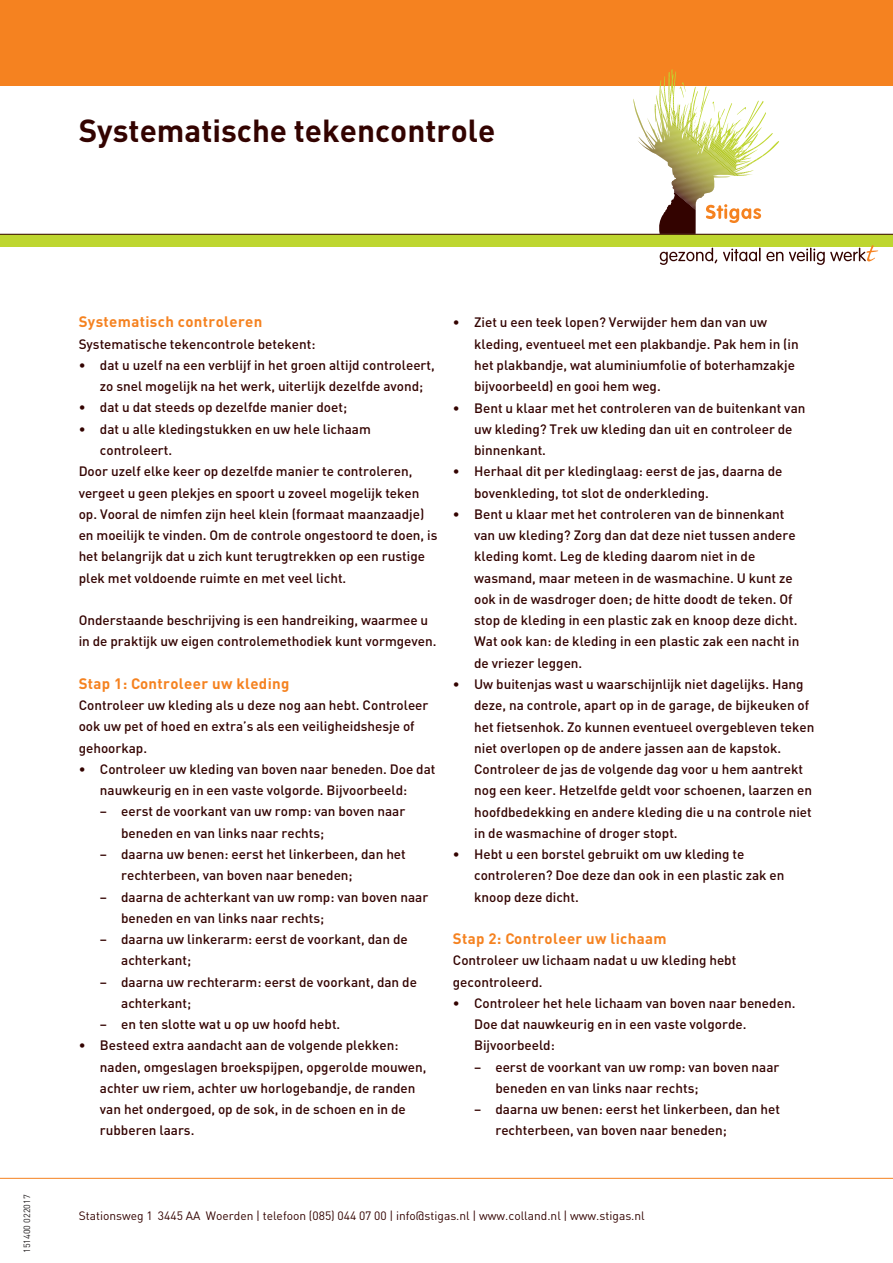
<style>
.page{position:relative;width:893px;height:1263px;background:#fff}
.page>*{position:absolute;margin:0;border:0;box-sizing:border-box;transform-origin:0 0}
.t1{font:700 31.5px "DIN";color:#330300}
.t2{font:700 15px "DIN";letter-spacing:.025em;color:#f58220}
.t3{font:500 13.5px/21.3px "DIN";color:#330300}
.t4{font:12px "DIN";color:#330300}
.t5{font:9px "DIN";color:#231f20}
</style>
<div class="page">
<svg style="left:0;top:1178px;width:893px;height:1px"></svg>
<div style="left:0;top:234px;width:893px;height:13px;background:#bed630"></div>
<div style="left:0;top:0;width:893px;height:85px;background:#f58220"></div>
<hr style="left:0;top:234px;width:893px;height:1px;background:#330300">
<svg style="left:633px;top:70px;width:42px;height:108px"></svg>
<svg style="left:706px;top:204px;width:55px;height:19px"></svg>
<svg style="left:660px;top:248px;width:57px;height:17px"></svg>
<svg style="left:723px;top:248px;width:60px;height:13px"></svg>
<svg style="left:789px;top:245px;width:89px;height:20px"></svg>
<h1 class="t1" style="left:79px;top:110px;width:418px">Systematische tekencontrole</h1>
<p class="t5" style="left:21px;top:1253px;width:60px;rotate:-90deg">151400 022017</p>
<p class="t2" style="left:79px;top:312px;width:185px">Systematisch controleren</p>
<p class="t3" style="left:79px;top:333px;width:238px">Systematische tekencontrole betekent:</p>
<p class="t3" style="left:100px;top:354px;width:336px;text-indent:-21px">• dat u uzelf na een verblijf in het groen altijd controleert, zo snel mogelijk na het werk, uiterlijk dezelfde avond;</p>
<p class="t3" style="left:79px;top:396px;width:270px">• dat u dat steeds op dezelfde manier doet;</p>
<p class="t3" style="left:79px;top:418px;width:294px">• dat u alle kledingstukken en uw hele lichaam</p>
<p class="t3" style="left:100px;top:439px;width:74px">controleert.</p>
<p class="t3" style="left:79px;top:460px;width:335px">Door uzelf elke keer op dezelfde manier te controleren,</p>
<p class="t3" style="left:79px;top:482px;width:342px">vergeet u geen plekjes en spoort u zoveel mogelijk teken</p>
<p class="t3" style="left:79px;top:503px;width:347px">op. Vooral de nimfen zijn heel klein (formaat maanzaadje)</p>
<p class="t3" style="left:79px;top:524px;width:360px">en moeilijk te vinden. Om de controle ongestoord te doen, is</p>
<p class="t3" style="left:79px;top:545px;width:348px">het belangrijk dat u zich kunt terugtrekken op een rustige</p>
<p class="t3" style="left:79px;top:567px;width:269px">plek met voldoende ruimte en met veel licht.</p>
<p class="t3" style="left:79px;top:609px;width:359px">Onderstaande beschrijving is een handreiking, waarmee u in de praktijk uw eigen controlemethodiek kunt vormgeven.</p>
<p class="t2" style="left:79px;top:674px;width:212px">Stap 1: Controleer uw kleding</p>
<p class="t3" style="left:79px;top:694px;width:351px">Controleer uw kleding als u deze nog aan hebt. Controleer ook uw pet of hoed en extra’s als een veiligheidshesje of gehoorkap.</p>
<p class="t3" style="left:79px;top:758px;width:358px;text-align:center">• Controleer uw kleding van boven naar beneden. Doe dat nauwkeurig en in een vaste volgorde. Bijvoorbeeld:</p>
<p class="t3" style="left:121px;top:800px;width:286px;text-indent:-21px">– eerst de voorkant van uw romp: van boven naar beneden en van links naar rechts;</p>
<p class="t3" style="left:121px;top:843px;width:286px;text-indent:-21px">– daarna uw benen: eerst het linkerbeen, dan het rechterbeen, van boven naar beneden;</p>
<p class="t3" style="left:121px;top:885px;width:309px;text-indent:-21px">– daarna de achterkant van uw romp: van boven naar beneden en van links naar rechts;</p>
<p class="t3" style="left:121px;top:928px;width:288px;text-indent:-21px">– daarna uw linkerarm: eerst de voorkant, dan de achterkant;</p>
<p class="t3" style="left:121px;top:971px;width:297px;text-indent:-21px">– daarna uw rechterarm: eerst de voorkant, dan de achterkant;</p>
<p class="t3" style="left:100px;top:1013px;width:242px">– en ten slotte wat u op uw hoofd hebt.</p>
<p class="t3" style="left:100px;top:1034px;width:328px;text-indent:-21px">• Besteed extra aandacht aan de volgende plekken: naden, omgeslagen broekspijpen, opgerolde mouwen, achter uw riem, achter uw horlogebandje, de randen van het ondergoed, op de sok, in de schoen en in de rubberen laars.</p>
<p class="t3" style="left:474px;top:311px;width:326px;text-indent:-21px">• Ziet u een teek lopen? Verwijder hem dan van uw kleding, eventueel met een plakbandje. Pak hem in (in het plakbandje, wat aluminiumfolie of boterhamzakje bijvoorbeeld) en gooi hem weg.</p>
<p class="t3" style="left:474px;top:397px;width:333px;text-indent:-21px">• Bent u klaar met het controleren van de buitenkant van uw kleding? Trek uw kleding dan uit en controleer de binnenkant.</p>
<p class="t3" style="left:474px;top:460px;width:310px;text-indent:-21px">• Herhaal dit per kledinglaag: eerst de jas, daarna de bovenkleding, tot slot de onderkleding.</p>
<p class="t3" style="left:474px;top:503px;width:327px;text-indent:-21px">• Bent u klaar met het controleren van de binnenkant van uw kleding? Zorg dan dat deze niet tussen andere kleding komt. Leg de kleding daarom niet in de wasmand, maar meteen in de wasmachine. U kunt ze ook in de wasdroger doen; de hitte doodt de teken. Of stop de kleding in een plastic zak en knoop deze dicht.<br>Wat ook kan: de kleding in een plastic zak een nacht in de vriezer leggen.</p>
<p class="t3" style="left:474px;top:673px;width:342px;text-indent:-21px">• Uw buitenjas wast u waarschijnlijk niet dagelijks. Hang deze, na controle, apart op in de garage, de bijkeuken of het fietsenhok. Zo kunnen eventueel overgebleven teken niet overlopen op de andere jassen aan de kapstok.<br>Controleer de jas de volgende dag voor u hem aantrekt nog een keer. Hetzelfde geldt voor schoenen, laarzen en hoofdbedekking en andere kleding die u na controle niet in de wasmachine of droger stopt.</p>
<p class="t3" style="left:474px;top:843px;width:312px;text-indent:-21px">• Hebt u een borstel gebruikt om uw kleding te controleren? Doe deze dan ook in een plastic zak en knoop deze dicht.</p>
<p class="t2" style="left:453px;top:929px;width:215px">Stap 2: Controleer uw lichaam</p>
<p class="t3" style="left:453px;top:949px;width:285px">Controleer uw lichaam nadat u uw kleding hebt gecontroleerd.</p>
<p class="t3" style="left:474px;top:992px;width:323px;text-indent:-21px">• Controleer het hele lichaam van boven naar beneden.<br>Doe dat nauwkeurig en in een vaste volgorde.<br>Bijvoorbeeld:</p>
<p class="t3" style="left:495px;top:1056px;width:286px;text-indent:-21px">– eerst de voorkant van uw romp: van boven naar beneden en van links naar rechts;</p>
<p class="t3" style="left:495px;top:1098px;width:286px;text-indent:-21px">– daarna uw benen: eerst het linkerbeen, dan het rechterbeen, van boven naar beneden;</p>
<p class="t4" style="left:79px;top:1208px;width:568px">Stationsweg 1 3445 AA Woerden | telefoon (085) 044 07 00 | info@stigas.nl | www.colland.nl | www.stigas.nl</p>
</div>
